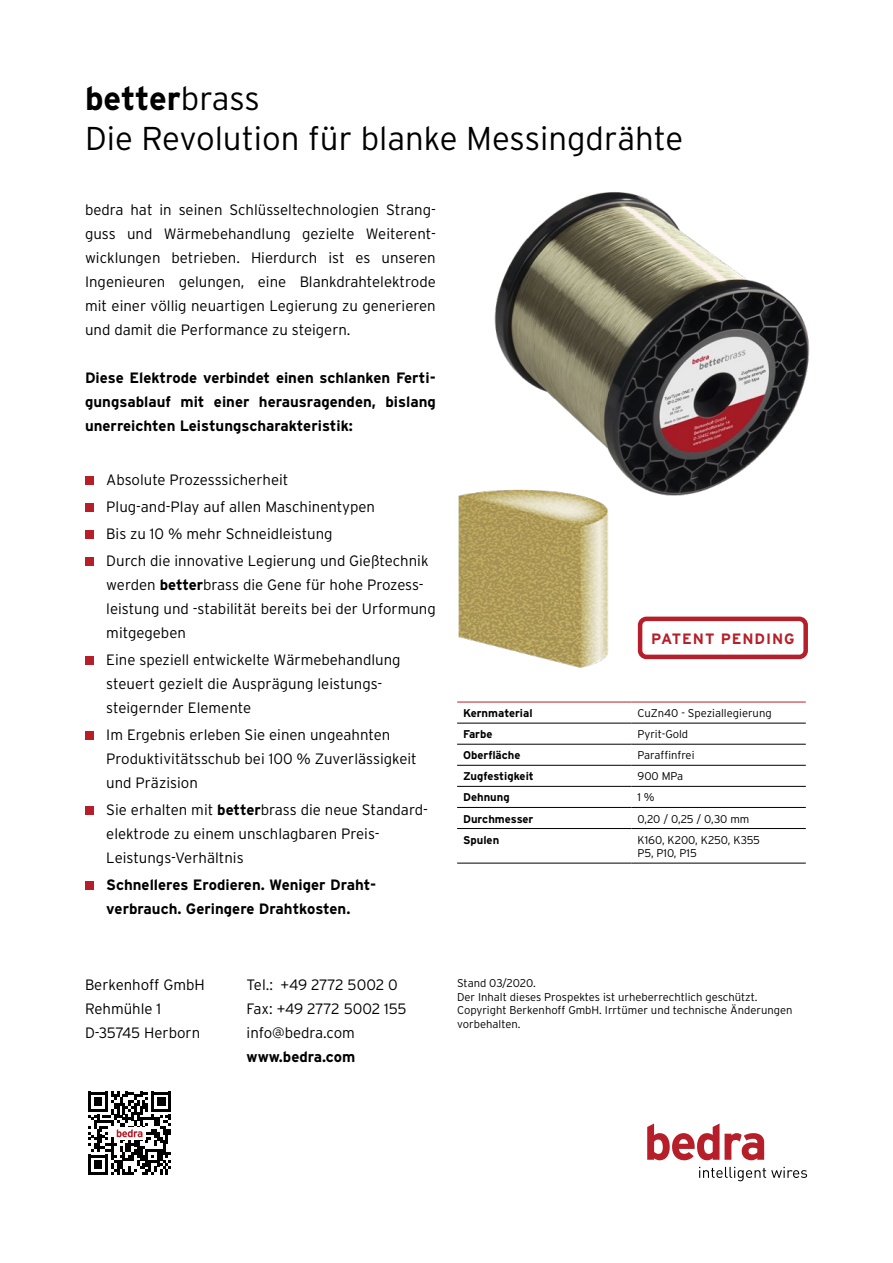
<style>
.page{position:relative;width:893px;height:1263px;background:#fff}
.page>*{position:absolute;margin:0;border:0;box-sizing:border-box;transform-origin:0 0}
.t1{font:300 33px/39.6px "Interstate";color:#000}
.t2{font:300 15px/24px "Interstate";color:#000}
.t3{font:700 15px/24px "Interstate";color:#000;text-align:justify}
.t4{font:700 15px "Interstate";letter-spacing:.06em;color:#b61f29}
.t5{font:300 11.25px/13.5px "Interstate";color:#000}
.t6{font:700 11.25px "Interstate";color:#000}
.s1{font-weight:700}
</style>
<div class="page">
<svg style="left:647px;top:1123px;width:72px;height:37px"></svg>
<svg style="left:725px;top:1133px;width:39px;height:27px"></svg>
<svg style="left:699px;top:1167px;width:108px;height:14px"></svg>
<svg style="left:88px;top:1091px;width:83px;height:84px"></svg>
<div style="left:85px;top:476px;width:9px;height:9px;background:#b61f29"></div>
<div style="left:85px;top:503px;width:9px;height:9px;background:#b61f29"></div>
<div style="left:85px;top:530px;width:9px;height:9px;background:#b61f29"></div>
<div style="left:85px;top:557px;width:9px;height:9px;background:#b61f29"></div>
<div style="left:85px;top:656px;width:9px;height:9px;background:#b61f29"></div>
<div style="left:85px;top:731px;width:9px;height:9px;background:#b61f29"></div>
<div style="left:85px;top:806px;width:9px;height:9px;background:#b61f29"></div>
<div style="left:85px;top:881px;width:9px;height:9px;background:#b61f29"></div>
<hr style="left:457px;top:702px;width:174px;height:1px;background:#b61f29">
<hr style="left:631px;top:702px;width:175px;height:1px;background:#b61f29">
<hr style="left:457px;top:723px;width:174px;height:1px;background:#000">
<hr style="left:631px;top:723px;width:175px;height:1px;background:#000">
<hr style="left:457px;top:744px;width:174px;height:1px;background:#000">
<hr style="left:631px;top:744px;width:175px;height:1px;background:#000">
<hr style="left:457px;top:765px;width:174px;height:1px;background:#000">
<hr style="left:631px;top:765px;width:175px;height:1px;background:#000">
<hr style="left:457px;top:786px;width:174px;height:1px;background:#000">
<hr style="left:631px;top:786px;width:175px;height:1px;background:#000">
<hr style="left:457px;top:807px;width:174px;height:1px;background:#000">
<hr style="left:631px;top:807px;width:175px;height:1px;background:#000">
<hr style="left:457px;top:828px;width:174px;height:1px;background:#000">
<hr style="left:631px;top:828px;width:175px;height:1px;background:#000">
<hr style="left:457px;top:863px;width:174px;height:1px;background:#000">
<hr style="left:631px;top:863px;width:175px;height:1px;background:#000">
<div style="left:638px;top:617px;width:170px;height:42px;border:4px solid #b61f29;border-radius:6px"></div>
<img style="left:494px;top:192px;width:316px;height:304px">
<img style="left:458px;top:451px;width:169px;height:217px">
<h1 class="t1" style="left:85px;top:78px;width:600px"><span class="s1">better</span>brass<br>Die Revolution für blanke Messingdrähte</h1>
<p class="t2" style="left:85px;top:197px;width:352px;text-align:justify">bedra hat in seinen Schlüsseltechnologien Strang&shy;guss und Wärmebehandlung gezielte Weiterent&shy;wicklungen betrieben. Hierdurch ist es unseren Ingenieuren gelungen, eine Blankdrahtelektrode mit einer völlig neuartigen Legierung zu generieren und damit die Performance zu steigern.</p>
<p class="t3" style="left:85px;top:365px;width:352px">Diese Elektrode verbindet einen schlanken Ferti&shy;gungsablauf mit einer herausragenden, bislang unerreichten Leistungscharakteristik:</p>
<p class="t2" style="left:106px;top:466px;width:324px;line-height:27px">Absolute Prozesssicherheit<br>Plug-and-Play auf allen Maschinentypen<br>Bis zu 10 % mehr Schneidleistung<br>Durch die innovative Legierung und Gießtechnik</p>
<p class="t2" style="left:106px;top:572px;width:331px">werden <span class="s1">better</span>brass die Gene für hohe Prozess&shy;leistung und -stabilität bereits bei der Urformung mitgegeben</p>
<p class="t2" style="left:106px;top:647px;width:296px">Eine speziell entwickelte Wärmebehandlung steuert gezielt die Ausprägung leistungs&shy;steigernder Elemente</p>
<p class="t2" style="left:106px;top:722px;width:312px">Im Ergebnis erleben Sie einen ungeahnten<br>Produktivitätsschub bei 100 % Zuverlässigkeit und Präzision</p>
<p class="t2" style="left:106px;top:797px;width:323px">Sie erhalten mit <span class="s1">better</span>brass die neue Standard&shy;elektrode zu einem unschlagbaren Preis-<br>Leistungs-Verhältnis</p>
<p class="t3" style="left:106px;top:872px;width:271px">Schnelleres Erodieren. Weniger Draht&shy;verbrauch. Geringere Drahtkosten.</p>
<p class="t4" style="left:651px;top:630px;width:145px">PATENT PENDING</p>
<p class="t6" style="left:463px;top:707px;width:71px">Kernmaterial</p>
<p class="t5" style="left:637px;top:706px;width:136px">CuZn40 - Speziallegierung</p>
<p class="t6" style="left:463px;top:728px;width:31px">Farbe</p>
<p class="t5" style="left:637px;top:727px;width:52px">Pyrit-Gold</p>
<p class="t6" style="left:463px;top:749px;width:59px">Oberfläche</p>
<p class="t5" style="left:637px;top:748px;width:59px">Paraffinfrei</p>
<p class="t6" style="left:463px;top:770px;width:72px">Zugfestigkeit</p>
<p class="t5" style="left:637px;top:769px;width:47px">900 MPa</p>
<p class="t6" style="left:463px;top:791px;width:48px">Dehnung</p>
<p class="t5" style="left:637px;top:791px;width:19px">1 %</p>
<p class="t6" style="left:463px;top:812px;width:72px">Durchmesser</p>
<p class="t5" style="left:637px;top:812px;width:113px">0,20 / 0,25 / 0,30 mm</p>
<p class="t6" style="left:463px;top:833px;width:38px">Spulen</p>
<p class="t5" style="left:637px;top:833px;width:124px">K160, K200, K250, K355<br>P5, P10, P15</p>
<p class="t2" style="left:85px;top:973px;width:121px">Berkenhoff GmbH<br>Rehmühle 1<br>D-35745 Herborn</p>
<p class="t2" style="left:247px;top:973px;width:162px">Tel.: +49 2772 5002 0<br>Fax: +49 2772 5002 155 info@bedra.com</p>
<p class="t3" style="left:247px;top:1045px;width:110px">www.bedra.com</p>
<p class="t5" style="left:457px;top:976px;width:337px">Stand 03/2020.<br>Der Inhalt dieses Prospektes ist urheberrechtlich geschützt.<br>Copyright Berkenhoff GmbH. Irrtümer und technische Änderungen vorbehalten.</p>
</div>
